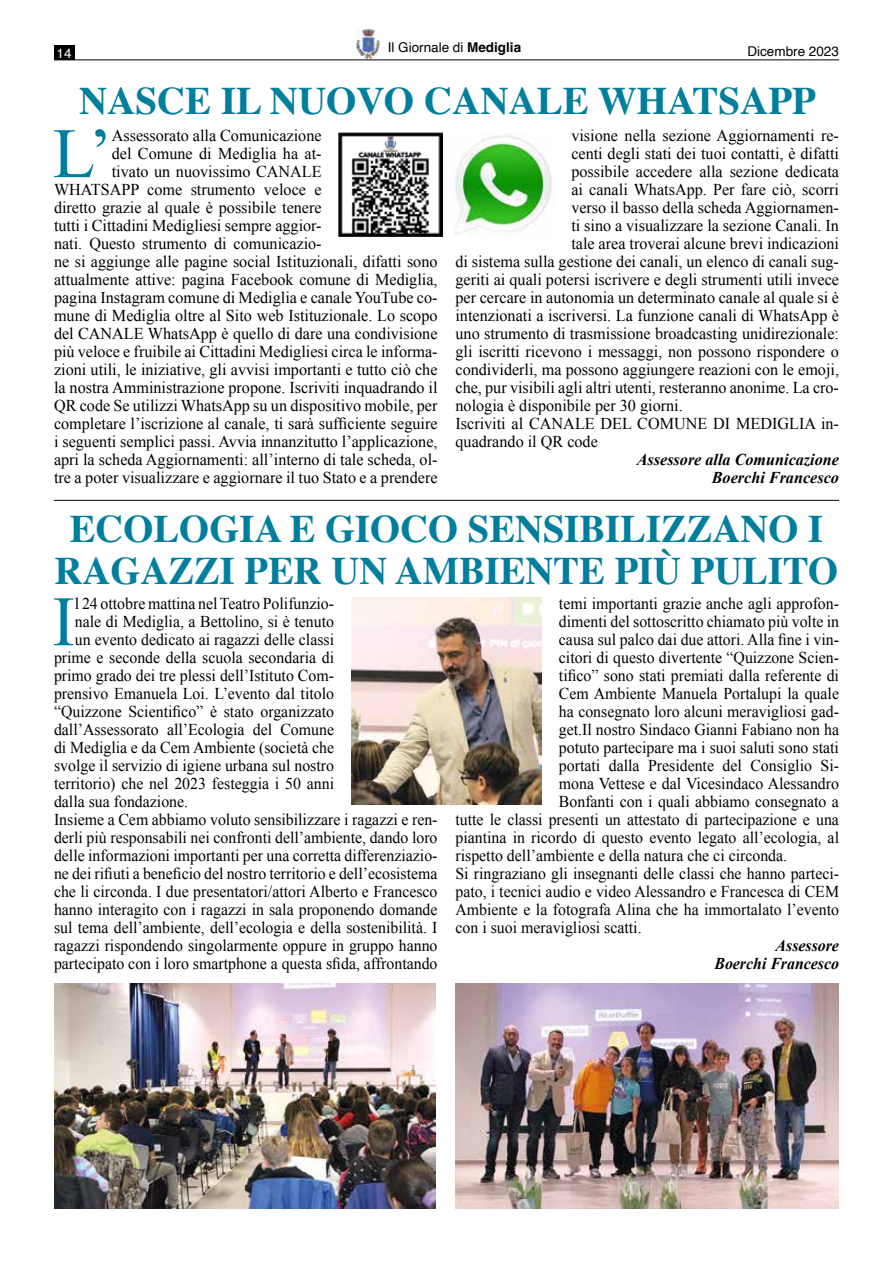
<style>
.page{position:relative;width:893px;height:1263px;background:#fff}
.page>*{position:absolute;margin:0;border:0;box-sizing:border-box;transform-origin:0 0}
.t1{font:70.8px "Times New Roman";color:#007e9d}
.t2{font:70.8px "Times New Roman";color:#007e9d;scale:.96 1}
.t3{font:700 39px/42px "Times";color:#007e9d;text-align:center}
.t4{font:16.5px "Times New Roman";color:#000;scale:.96 1}
.t5{font:16.5px "Times New Roman";color:#000}
.t6{font:italic 700 16.5px/18px "Times New Roman";color:#000;text-align:right}
.t7{font:italic 700 16.5px/18px "Times New Roman";color:#000;text-align:right;scale:.96 1}
.t8{font:13.5px "Helvetica";color:#000}
.t9{font:13.5px "Helvetica";color:#fff}
.s1{font-weight:700}
</style>
<div class="page">
<img style="left:356px;top:30px;width:24px;height:28px">
<div style="left:54px;top:46px;width:20px;height:14px;background:#000"></div>
<hr style="left:54px;top:59px;width:785px;height:1px;background:#000">
<img style="left:54px;top:983px;width:382px;height:225px">
<img style="left:455px;top:983px;width:384px;height:226px">
<img style="left:351px;top:598px;width:191px;height:207px">
<img style="left:339px;top:133px;width:103px;height:103px">
<img style="left:454px;top:133px;width:100px;height:104px">
<hr style="left:54px;top:500px;width:785px;height:1px;background:#000">
<p class="t9" style="left:57px;top:43px;width:17px">14</p>
<p class="t8" style="left:388px;top:37px;width:135px">Il Giornale di <span class="s1">Mediglia</span></p>
<p class="t8" style="left:747px;top:41px;width:93px">Dicembre 2023</p>
<h2 class="t3" style="left:79px;top:76px;width:738px">NASCE IL NUOVO CANALE WHATSAPP</h2>
<h1 class="t1" style="left:53px;top:106px;width:61px">L’</h1>
<p class="t5" style="left:112px;top:125px;width:211px">Assessorato alla Comunicazione</p>
<p class="t5" style="left:112px;top:143px;width:211px">del Comune di Mediglia ha at-</p>
<p class="t5" style="left:112px;top:161px;width:211px">tivato un nuovissimo CANALE</p>
<p class="t5" style="left:54px;top:179px;width:269px">WHATSAPP come strumento veloce e</p>
<p class="t5" style="left:54px;top:197px;width:269px">diretto grazie al quale è possibile tenere</p>
<p class="t5" style="left:54px;top:215px;width:269px">tutti i Cittadini Medigliesi sempre aggior-</p>
<p class="t5" style="left:54px;top:233px;width:269px">nati. Questo strumento di comunicazio-</p>
<p class="t5" style="left:54px;top:251px;width:385px">ne si aggiunge alle pagine social Istituzionali, difatti sono</p>
<p class="t5" style="left:54px;top:269px;width:385px">attualmente attive: pagina Facebook comune di Mediglia,</p>
<p class="t5" style="left:54px;top:287px;width:385px">pagina Instagram comune di Mediglia e canale YouTube co-</p>
<p class="t5" style="left:54px;top:305px;width:385px">mune di Mediglia oltre al Sito web Istituzionale. Lo scopo</p>
<p class="t5" style="left:54px;top:323px;width:385px">del CANALE WhatsApp è quello di dare una condivisione</p>
<p class="t5" style="left:54px;top:341px;width:385px">più veloce e fruibile ai Cittadini Medigliesi circa le informa-</p>
<p class="t5" style="left:54px;top:359px;width:385px">zioni utili, le iniziative, gli avvisi importanti e tutto ciò che</p>
<p class="t5" style="left:54px;top:377px;width:385px">la nostra Amministrazione propone. Iscriviti inquadrando il</p>
<p class="t5" style="left:54px;top:395px;width:385px">QR code Se utilizzi WhatsApp su un dispositivo mobile, per</p>
<p class="t5" style="left:54px;top:413px;width:385px">completare l’iscrizione al canale, ti sarà sufficiente seguire</p>
<p class="t5" style="left:54px;top:431px;width:385px">i seguenti semplici passi. Avvia innanzitutto l’applicazione,</p>
<p class="t5" style="left:54px;top:449px;width:385px">apri la scheda Aggiornamenti: all’interno di tale scheda, ol-</p>
<p class="t5" style="left:54px;top:467px;width:385px">tre a poter visualizzare e aggiornare il tuo Stato e a prendere</p>
<p class="t5" style="left:571px;top:125px;width:269px">visione nella sezione Aggiornamenti re-</p>
<p class="t5" style="left:571px;top:143px;width:269px">centi degli stati dei tuoi contatti, è difatti</p>
<p class="t5" style="left:571px;top:161px;width:269px">possibile accedere alla sezione dedicata</p>
<p class="t5" style="left:571px;top:179px;width:269px">ai canali WhatsApp. Per fare ciò, scorri</p>
<p class="t5" style="left:571px;top:197px;width:269px">verso il basso della scheda Aggiornamen-</p>
<p class="t5" style="left:571px;top:215px;width:269px">ti sino a visualizzare la sezione Canali. In</p>
<p class="t5" style="left:571px;top:233px;width:269px">tale area troverai alcune brevi indicazioni</p>
<p class="t5" style="left:455px;top:251px;width:385px">di sistema sulla gestione dei canali, un elenco di canali sug-</p>
<p class="t5" style="left:455px;top:269px;width:385px">geriti ai quali potersi iscrivere e degli strumenti utili invece</p>
<p class="t5" style="left:455px;top:287px;width:385px">per cercare in autonomia un determinato canale al quale si è</p>
<p class="t5" style="left:455px;top:305px;width:385px">intenzionati a iscriversi. La funzione canali di WhatsApp è</p>
<p class="t5" style="left:455px;top:323px;width:385px">uno strumento di trasmissione broadcasting unidirezionale:</p>
<p class="t5" style="left:455px;top:341px;width:385px">gli iscritti ricevono i messaggi, non possono rispondere o</p>
<p class="t5" style="left:455px;top:359px;width:385px">condividerli, ma possono aggiungere reazioni con le emoji,</p>
<p class="t5" style="left:455px;top:377px;width:385px">che, pur visibili agli altri utenti, resteranno anonime. La cro-</p>
<p class="t5" style="left:455px;top:395px;width:229px">nologia è disponibile per 30 giorni.</p>
<p class="t5" style="left:455px;top:413px;width:385px">Iscriviti al CANALE DEL COMUNE DI MEDIGLIA in-</p>
<p class="t5" style="left:455px;top:431px;width:144px">quadrando il QR code</p>
<p class="t6" style="left:637px;top:450px;width:204px">Assessore alla Comunicazione<br>Boerchi Francesco</p>
<h2 class="t3" style="left:55px;top:504px;width:785px">ECOLOGIA E GIOCO SENSIBILIZZANO I<br>RAGAZZI PER UN AMBIENTE PIÙ PULITO</h2>
<h1 class="t2" style="left:52px;top:574px;width:25px">I</h1>
<p class="t4" style="left:75px;top:593px;width:271px">l 24 ottobre mattina nel Teatro Polifunzio-</p>
<p class="t4" style="left:75px;top:611px;width:271px">nale di Mediglia, a Bettolino, si è tenuto</p>
<p class="t4" style="left:75px;top:629px;width:271px">un evento dedicato ai ragazzi delle classi</p>
<p class="t4" style="left:54px;top:647px;width:293px">prime e seconde della scuola secondaria di</p>
<p class="t4" style="left:54px;top:665px;width:293px">primo grado dei tre plessi dell’Istituto Com-</p>
<p class="t4" style="left:54px;top:683px;width:293px">prensivo Emanuela Loi. L’evento dal titolo</p>
<p class="t4" style="left:54px;top:701px;width:293px">“Quizzone Scientifico” è stato organizzato</p>
<p class="t4" style="left:54px;top:719px;width:293px">dall’Assessorato all’Ecologia del Comune</p>
<p class="t4" style="left:54px;top:737px;width:293px">di Mediglia e da Cem Ambiente (società che</p>
<p class="t4" style="left:54px;top:755px;width:293px">svolge il servizio di igiene urbana sul nostro</p>
<p class="t4" style="left:54px;top:773px;width:293px">territorio) che nel 2023 festeggia i 50 anni</p>
<p class="t4" style="left:54px;top:791px;width:141px">dalla sua fondazione.</p>
<p class="t4" style="left:54px;top:809px;width:401px">Insieme a Cem abbiamo voluto sensibilizzare i ragazzi e ren-</p>
<p class="t4" style="left:54px;top:827px;width:401px">derli più responsabili nei confronti dell’ambiente, dando loro</p>
<p class="t4" style="left:54px;top:845px;width:401px">delle informazioni importanti per una corretta differenziazio-</p>
<p class="t4" style="left:54px;top:863px;width:401px">ne dei rifiuti a beneficio del nostro territorio e dell’ecosistema</p>
<p class="t4" style="left:54px;top:881px;width:401px">che li circonda. I due presentatori/attori Alberto e Francesco</p>
<p class="t4" style="left:54px;top:899px;width:401px">hanno interagito con i ragazzi in sala proponendo domande</p>
<p class="t4" style="left:54px;top:917px;width:401px">sul tema dell’ambiente, dell’ecologia e della sostenibilità. I</p>
<p class="t4" style="left:54px;top:935px;width:401px">ragazzi rispondendo singolarmente oppure in gruppo hanno</p>
<p class="t4" style="left:54px;top:953px;width:401px">partecipato con i loro smartphone a questa sfida, affrontando</p>
<p class="t4" style="left:559px;top:593px;width:293px">temi importanti grazie anche agli approfon-</p>
<p class="t4" style="left:559px;top:611px;width:293px">dimenti del sottoscritto chiamato più volte in</p>
<p class="t4" style="left:559px;top:629px;width:293px">causa sul palco dai due attori. Alla fine i vin-</p>
<p class="t4" style="left:559px;top:647px;width:293px">citori di questo divertente “Quizzone Scien-</p>
<p class="t4" style="left:559px;top:665px;width:293px">tifico” sono stati premiati dalla referente di</p>
<p class="t4" style="left:559px;top:683px;width:293px">Cem Ambiente Manuela Portalupi la quale</p>
<p class="t4" style="left:559px;top:701px;width:293px">ha consegnato loro alcuni meravigliosi gad-</p>
<p class="t4" style="left:559px;top:719px;width:293px">get.Il nostro Sindaco Gianni Fabiano non ha</p>
<p class="t4" style="left:559px;top:737px;width:293px">potuto partecipare ma i suoi saluti sono stati</p>
<p class="t4" style="left:559px;top:755px;width:293px">portati dalla Presidente del Consiglio Si-</p>
<p class="t4" style="left:559px;top:773px;width:293px">mona Vettese e dal Vicesindaco Alessandro</p>
<p class="t4" style="left:559px;top:791px;width:293px">Bonfanti con i quali abbiamo consegnato a</p>
<p class="t4" style="left:455px;top:809px;width:401px">tutte le classi presenti un attestato di partecipazione e una</p>
<p class="t4" style="left:455px;top:827px;width:401px">piantina in ricordo di questo evento legato all’ecologia, al</p>
<p class="t4" style="left:455px;top:845px;width:347px">rispetto dell’ambiente e della natura che ci circonda.</p>
<p class="t4" style="left:455px;top:863px;width:401px">Si ringraziano gli insegnanti delle classi che hanno parteci-</p>
<p class="t4" style="left:455px;top:881px;width:401px">pato, i tecnici audio e video Alessandro e Francesca di CEM</p>
<p class="t4" style="left:455px;top:899px;width:401px">Ambiente e la fotografa Alina che ha immortalato l’evento</p>
<p class="t4" style="left:455px;top:917px;width:195px">con i suoi meravigliosi scatti.</p>
<p class="t7" style="left:714px;top:936px;width:131px">Assessore<br>Boerchi Francesco</p>
</div>
